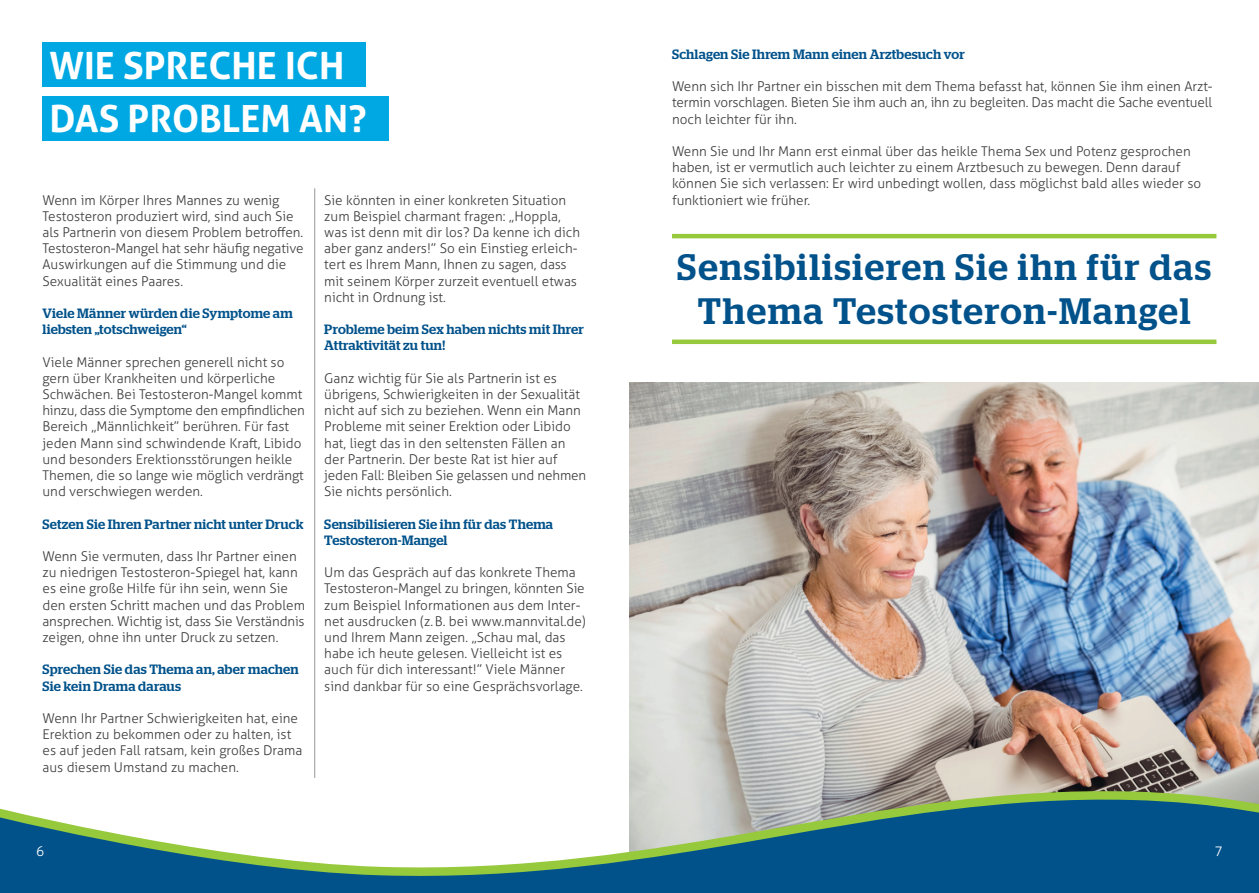
<style>
.page{position:relative;width:1259px;height:893px;background:#fff}
.page>*{position:absolute;margin:0;border:0;box-sizing:border-box;transform-origin:0 0}
.t1{font:700 37.5px/53.1px "Aller";color:#fff}
.t2{font:500 36.75px/44.1px "Stag";letter-spacing:.05em;color:#01528b;text-align:center}
.t3{font:300 13.5px/16.2px "Aller";color:#3e3e3f}
.t4{font:500 13.5px/16.2px "Stag";letter-spacing:.015em;color:#01528b}
.t5{font:300 13.5px "Aller";color:#fff}
</style>
<div class="page">
<img style="left:629px;top:383px;width:630px;height:404px">
<svg style="left:0;top:787px;width:1259px;height:106px;background:#3d769e"></svg>
<svg style="left:0;top:789px;width:1259px;height:99px"></svg>
<div style="left:43px;top:43px;width:323px;height:44px;background:#00a8e3"></div>
<div style="left:43px;top:96px;width:345px;height:44px;background:#00a8e3"></div>
<hr style="left:314px;top:188px;width:1px;height:590px;background:#939598">
<hr style="left:672px;top:234px;width:544px;height:4px;background:#97c93c">
<hr style="left:672px;top:340px;width:544px;height:4px;background:#97c93c">
<h1 class="t1" style="left:50px;top:40px;width:319px">WIE SPRECHE ICH<br>DAS PROBLEM AN?</h1>
<p class="t3" style="left:43px;top:192px;width:262px">Wenn im Körper Ihres Mannes zu wenig Testosteron produziert wird, sind auch Sie als Partnerin von diesem Problem betroffen.<br>Testosteron-Mangel hat sehr häufig negative Auswirkungen auf die Stimmung und die Sexualität eines Paares.</p>
<p class="t4" style="left:43px;top:306px;width:252px">Viele Männer würden die Symptome am liebsten „totschweigen“</p>
<p class="t3" style="left:43px;top:354px;width:264px">Viele Männer sprechen generell nicht so gern über Krankheiten und körperliche Schwächen. Bei Testosteron-Mangel kommt hinzu, dass die Symptome den empfindlichen Bereich „Männlichkeit” berühren. Für fast jeden Mann sind schwindende Kraft, Libido und besonders Erektionsstörungen heikle Themen, die so lange wie möglich verdrängt und verschwiegen werden.</p>
<p class="t4" style="left:43px;top:517px;width:262px">Setzen Sie Ihren Partner nicht unter Druck</p>
<p class="t3" style="left:43px;top:549px;width:264px">Wenn Sie vermuten, dass Ihr Partner einen zu niedrigen Testosteron-Spiegel hat, kann es eine große Hilfe für ihn sein, wenn Sie den ersten Schritt machen und das Problem ansprechen. Wichtig ist, dass Sie Verständnis zeigen, ohne ihn unter Druck zu setzen.</p>
<p class="t4" style="left:43px;top:663px;width:258px">Sprechen Sie das Thema an, aber machen<br>Sie kein Drama daraus</p>
<p class="t3" style="left:43px;top:711px;width:261px">Wenn Ihr Partner Schwierigkeiten hat, eine Erektion zu bekommen oder zu halten, ist es auf jeden Fall ratsam, kein großes Drama aus diesem Umstand zu machen.</p>
<p class="t3" style="left:324px;top:192px;width:257px">Sie könnten in einer konkreten Situation zum Beispiel charmant fragen: „Hoppla, was ist denn mit dir los? Da kenne ich dich aber ganz anders!” So ein Einstieg erleich&shy;tert es Ihrem Mann, Ihnen zu sagen, dass mit seinem Körper zurzeit eventuell etwas nicht in Ordnung ist.</p>
<p class="t4" style="left:324px;top:322px;width:261px">Probleme beim Sex haben nichts mit Ihrer<br>Attraktivität zu tun!</p>
<p class="t3" style="left:324px;top:370px;width:263px">Ganz wichtig für Sie als Partnerin ist es übrigens, Schwierigkeiten in der Sexualität nicht auf sich zu beziehen. Wenn ein Mann Probleme mit seiner Erektion oder Libido hat, liegt das in den seltensten Fällen an der Partnerin. Der beste Rat ist hier auf jeden Fall: Bleiben Sie gelassen und nehmen Sie nichts persönlich.</p>
<p class="t4" style="left:324px;top:517px;width:230px">Sensibilisieren Sie ihn für das Thema<br>Testosteron-Mangel</p>
<p class="t3" style="left:324px;top:564px;width:263px">Um das Gespräch auf das konkrete Thema Testosteron-Mangel zu bringen, könnten Sie zum Beispiel Informationen aus dem Inter&shy;net ausdrucken (z. B. bei www.mannvital.de) und Ihrem Mann zeigen. „Schau mal, das habe ich heute gelesen. Vielleicht ist es auch für dich interessant!” Viele Männer sind dankbar für so eine Gesprächsvorlage.</p>
<p class="t4" style="left:672px;top:47px;width:294px">Schlagen Sie Ihrem Mann einen Arztbesuch vor</p>
<p class="t3" style="left:672px;top:78px;width:542px;text-align:justify">Wenn sich Ihr Partner ein bisschen mit dem Thema befasst hat, können Sie ihm einen Arzt&shy;termin vorschlagen. Bieten Sie ihm auch an, ihn zu begleiten. Das macht die Sache eventuell noch leichter für ihn.</p>
<p class="t3" style="left:672px;top:143px;width:530px">Wenn Sie und Ihr Mann erst einmal über das heikle Thema Sex und Potenz gesprochen haben, ist er vermutlich auch leichter zu einem Arztbesuch zu bewegen. Denn darauf können Sie sich verlassen: Er wird unbedingt wollen, dass möglichst bald alles wieder so funktioniert wie früher.</p>
<h2 class="t2" style="left:677px;top:248px;width:535px">Sensibilisieren Sie ihn für das<br>Thema Testosteron-Mangel</h2>
<p class="t5" style="left:36px;top:844px;width:10px">6</p>
<p class="t5" style="left:1214px;top:844px;width:10px">7</p>
</div>
